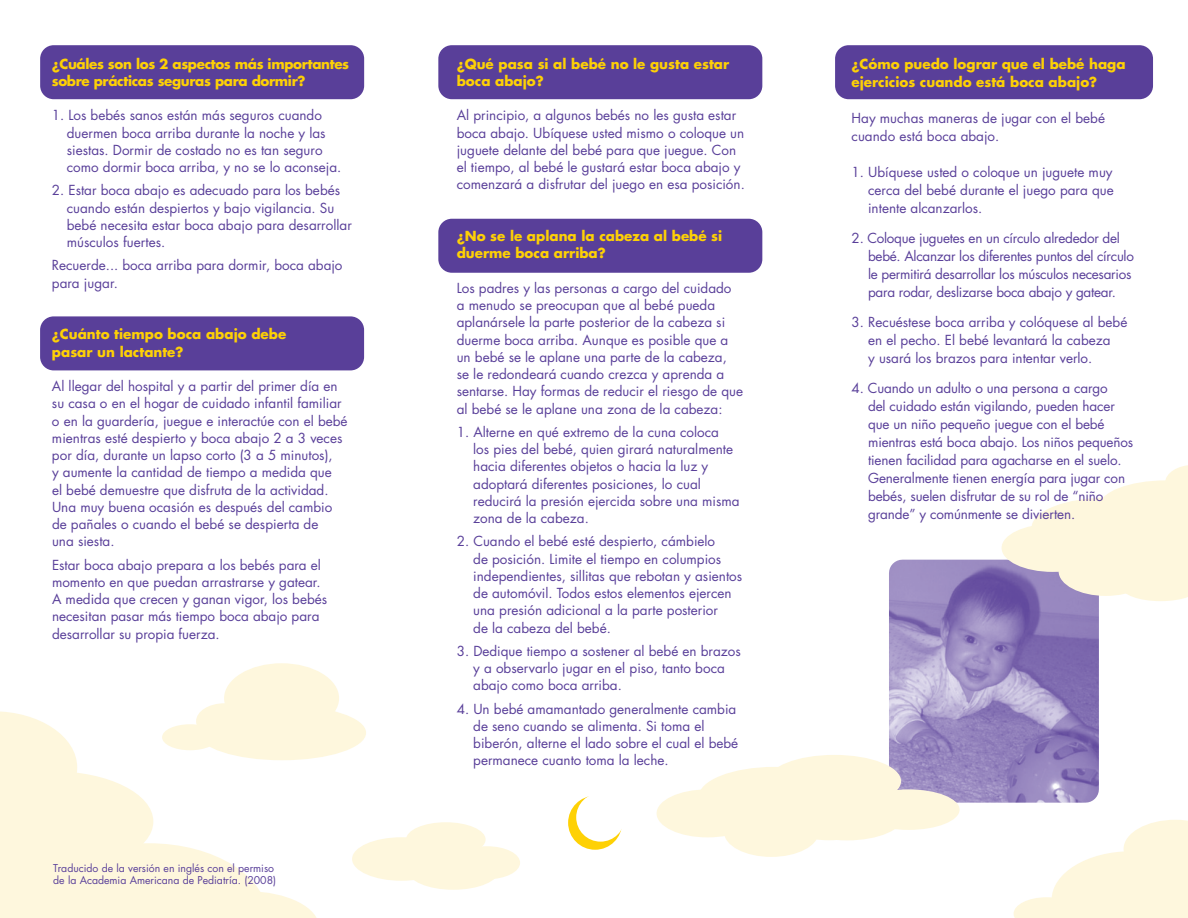
<style>
.page{position:relative;width:1188px;height:918px;background:#fff}
.page>*{position:absolute;margin:0;border:0;box-sizing:border-box;transform-origin:0 0}
.t1{font:13.5px/17.2px "Futura";color:#593f99}
.t2{font:700 13.5px/17.2px "Futura";color:#fed105}
.t3{font:13.5px/18px "Futura";letter-spacing:-.02em;color:#593f99}
.t4{font:700 13.5px/17.2px "Futura";letter-spacing:-.025em;color:#fed105}
.t5{font:10.5px/12.6px "Futura";color:#593f99}
</style>
<div class="page">
<img style="left:889px;top:560px;width:210px;height:243px">
<div style="left:198px;top:705px;width:168px;height:55px;background:#fef7dd;border-radius:50%"></div>
<div style="left:224px;top:663px;width:115px;height:70px;background:#fef7dd;border-radius:50%"></div>
<div style="left:196px;top:703px;width:57px;height:36px;background:#fef7dd;border-radius:50%"></div>
<div style="left:657px;top:789px;width:102px;height:48px;background:#fef7dd;border-radius:50%"></div>
<div style="left:699px;top:767px;width:151px;height:60px;background:#fef7dd;border-radius:50%"></div>
<div style="left:768px;top:755px;width:133px;height:52px;background:#fef7dd;border-radius:50%"></div>
<div style="left:858px;top:789px;width:102px;height:41px;background:#fef7dd;border-radius:50%"></div>
<div style="left:724px;top:807px;width:95px;height:50px;background:#fef7dd;border-radius:50%"></div>
<div style="left:790px;top:791px;width:114px;height:49px;background:#fef7dd;border-radius:50%"></div>
<div style="left:352px;top:837px;width:99px;height:44px;background:#fef7dd;border-radius:50%"></div>
<div style="left:406px;top:822px;width:80px;height:35px;background:#fef7dd;border-radius:50%"></div>
<div style="left:408px;top:851px;width:91px;height:39px;background:#fef7dd;border-radius:50%"></div>
<div style="left:454px;top:846px;width:66px;height:33px;background:#fef7dd;border-radius:50%"></div>
<div style="left:1002px;top:524px;width:102px;height:48px;background:#fef7dd;border-radius:50%"></div>
<div style="left:1032px;top:498px;width:151px;height:60px;background:#fef7dd;border-radius:50%"></div>
<div style="left:1059px;top:546px;width:94px;height:50px;background:#fef7dd;border-radius:50%"></div>
<svg style="left:1099px;top:465px;width:89px;height:136px"></svg>
<div style="left:568px;top:796px;width:54px;height:54px;background:#fed105;border-radius:50%"></div>
<div style="left:576px;top:793px;width:49px;height:49px;background:#fff;border-radius:50%"></div>
<div style="left:40px;top:316px;width:324px;height:54px;background:#593f99;border-radius:13px"></div>
<div style="left:438px;top:45px;width:324px;height:54px;background:#593f99;border-radius:14px"></div>
<div style="left:40px;top:45px;width:324px;height:54px;background:#593f99;border-radius:14px"></div>
<div style="left:438px;top:219px;width:324px;height:54px;background:#593f99;border-radius:14px"></div>
<div style="left:835px;top:45px;width:318px;height:54px;background:#593f99;border-radius:14px"></div>
<svg style="left:0;top:711px;width:319px;height:207px"></svg>
<svg style="left:1014px;top:820px;width:174px;height:98px"></svg>
<p class="t4" style="left:52px;top:55px;width:299px">¿Cuáles son los 2 aspectos más importantes sobre prácticas seguras para dormir?</p>
<p class="t1" style="left:67px;top:107px;width:276px;text-indent:-15px">1. Los bebés sanos están más seguros cuando duermen boca arriba durante la noche y las siestas. Dormir de costado no es tan seguro como dormir boca arriba, y no se lo aconseja.</p>
<p class="t1" style="left:67px;top:182px;width:287px;text-indent:-15px">2. Estar boca abajo es adecuado para los bebés cuando están despiertos y bajo vigilancia. Su bebé necesita estar boca abajo para desarrollar músculos fuertes.</p>
<p class="t1" style="left:52px;top:257px;width:292px">Recuerde... boca arriba para dormir, boca abajo para jugar.</p>
<p class="t2" style="left:52px;top:325px;width:236px">¿Cuánto tiempo boca abajo debe pasar un lactante?</p>
<p class="t1" style="left:52px;top:378px;width:297px">Al llegar del hospital y a partir del primer día en su casa o en el hogar de cuidado infantil familiar o en la guardería, juegue e interactúe con el bebé mientras esté despierto y boca abajo 2 a 3 veces por día, durante un lapso corto (3 a 5 minutos),<br>y aumente la cantidad de tiempo a medida que<br>el bebé demuestre que disfruta de la actividad.<br>Una muy buena ocasión es después del cambio de pañales o cuando el bebé se despierta de<br>una siesta.</p>
<p class="t1" style="left:52px;top:556px;width:277px">Estar boca abajo prepara a los bebés para el momento en que puedan arrastrarse y gatear.<br>A medida que crecen y ganan vigor, los bebés necesitan pasar más tiempo boca abajo para desarrollar su propia fuerza.</p>
<p class="t5" style="left:53px;top:862px;width:224px">Traducido de la versión en inglés con el permiso de la Academia Americana de Pediatría. (2008)</p>
<p class="t2" style="left:457px;top:55px;width:274px">¿Qué pasa si al bebé no le gusta estar boca abajo?</p>
<p class="t1" style="left:457px;top:107px;width:290px">Al principio, a algunos bebés no les gusta estar boca abajo. Ubíquese usted mismo o coloque un juguete delante del bebé para que juegue. Con el tiempo, al bebé le gustará estar boca abajo y comenzará a disfrutar del juego en esa posición.</p>
<p class="t2" style="left:457px;top:227px;width:267px">¿No se le aplana la cabeza al bebé si duerme boca arriba?</p>
<p class="t1" style="left:457px;top:279px;width:288px">Los padres y las personas a cargo del cuidado<br>a menudo se preocupan que al bebé pueda aplanársele la parte posterior de la cabeza si duerme boca arriba. Aunque es posible que a un bebé se le aplane una parte de la cabeza,<br>se le redondeará cuando crezca y aprenda a sentarse. Hay formas de reducir el riesgo de que al bebé se le aplane una zona de la cabeza:</p>
<p class="t1" style="left:473px;top:423px;width:268px;text-indent:-16px">1. Alterne en qué extremo de la cuna coloca<br>los pies del bebé, quien girará naturalmente hacia diferentes objetos o hacia la luz y adoptará diferentes posiciones, lo cual reducirá la presión ejercida sobre una misma zona de la cabeza.</p>
<p class="t1" style="left:473px;top:533px;width:270px;text-indent:-16px">2. Cuando el bebé esté despierto, cámbielo<br>de posición. Limite el tiempo en columpios independientes, sillitas que rebotan y asientos de automóvil. Todos estos elementos ejercen una presión adicional a la parte posterior<br>de la cabeza del bebé.</p>
<p class="t1" style="left:473px;top:642px;width:269px;text-indent:-16px">3. Dedique tiempo a sostener al bebé en brazos y a observarlo jugar en el piso, tanto boca abajo como boca arriba.</p>
<p class="t1" style="left:473px;top:700px;width:267px;text-indent:-16px">4. Un bebé amamantado generalmente cambia de seno cuando se alimenta. Si toma el biberón, alterne el lado sobre el cual el bebé permanece cuanto toma la leche.</p>
<p class="t2" style="left:852px;top:54px;width:276px;line-height:18px">¿Cómo puedo lograr que el bebé haga ejercicios cuando está boca abajo?</p>
<p class="t1" style="left:852px;top:109px;width:255px;line-height:18px">Hay muchas maneras de jugar con el bebé cuando está boca abajo.</p>
<p class="t1" style="left:868px;top:163px;width:247px;line-height:18px;text-align:justify;text-indent:-16px">1. Ubíquese usted o coloque un juguete muy cerca del bebé durante el juego para que intente alcanzarlos.</p>
<p class="t3" style="left:868px;top:229px;width:267px;text-indent:-16px">2. Coloque juguetes en un círculo alrededor del bebé. Alcanzar los diferentes puntos del círculo le permitirá desarrollar los músculos necesarios para rodar, deslizarse boca abajo y gatear.</p>
<p class="t1" style="left:868px;top:313px;width:261px;line-height:18px;text-indent:-16px">3. Recuéstese boca arriba y colóquese al bebé en el pecho. El bebé levantará la cabeza<br>y usará los brazos para intentar verlo.</p>
<p class="t1" style="left:868px;top:379px;width:267px;line-height:18px;text-indent:-16px">4. Cuando un adulto o una persona a cargo<br>del cuidado están vigilando, pueden hacer que un niño pequeño juegue con el bebé mientras está boca abajo. Los niños pequeños tienen facilidad para agacharse en el suelo.<br>Generalmente tienen energía para jugar con bebés, suelen disfrutar de su rol de “niño grande” y comúnmente se divierten.</p>
</div>
